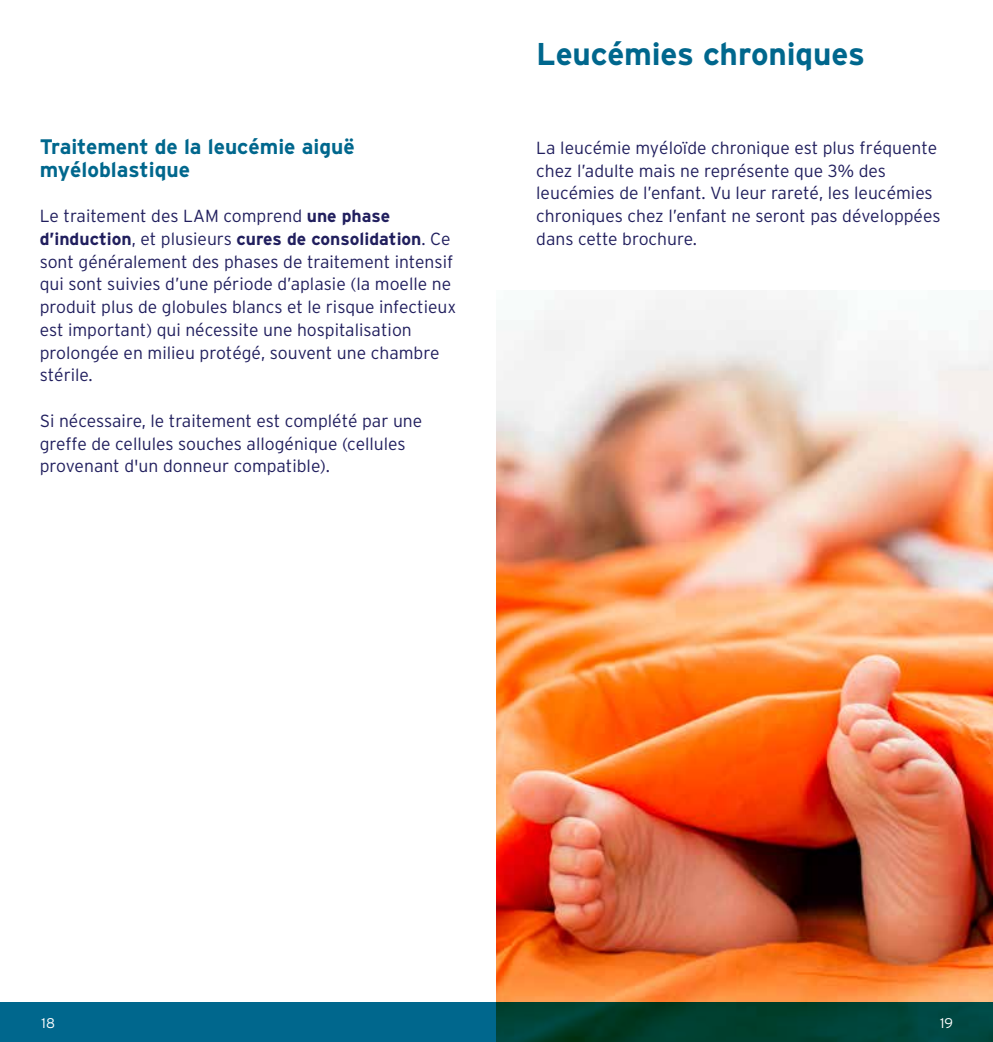
<style>
.page{position:relative;width:993px;height:1042px;background:#fff}
.page>*{position:absolute;margin:0;border:0;box-sizing:border-box;transform-origin:0 0}
.t1{font:700 31.5px "Interstate";letter-spacing:-.005em;color:#00678d}
.t2{font:700 21px/22.8px "Interstate";color:#00678d}
.t3{font:300 17.5px/22.8px "Interstate";color:#211f5e}
.t4{font:300 14px "Interstate";color:#fff}
.s1{font-weight:700}
</style>
<div class="page">
<img style="left:496px;top:290px;width:496px;height:712px">
<svg style="left:0;top:1002px;width:992px;height:40px;background:#00535f"></svg>
<p class="t2" style="left:40px;top:135px;width:316px">Traitement de la leucémie aiguë myéloblastique</p>
<p class="t3" style="left:40px;top:204px;width:418px">Le traitement des LAM comprend <span class="s1">une phase d’induction</span>, et plusieurs <span class="s1">cures de consolidation</span>. Ce sont généralement des phases de traitement intensif qui sont suivies d’une période d’aplasie (la moelle ne produit plus de globules blancs et le risque infectieux est important) qui nécessite une hospitalisation prolongée en milieu protégé, souvent une chambre stérile.</p>
<p class="t3" style="left:40px;top:409px;width:384px">Si nécessaire, le traitement est complété par une greffe de cellules souches allogénique (cellules provenant d'un donneur compatible).</p>
<h1 class="t1" style="left:536px;top:36px;width:330px">Leucémies chroniques</h1>
<p class="t3" style="left:536px;top:136px;width:405px">La leucémie myéloïde chronique est plus fréquente chez l’adulte mais ne représente que 3% des leucémies de l’enfant. Vu leur rareté, les leucémies chroniques chez l’enfant ne seront pas développées dans cette brochure.</p>
<p class="t4" style="left:42px;top:1015px;width:15px">18</p>
<p class="t4" style="left:939px;top:1015px;width:14px">19</p>
</div>
